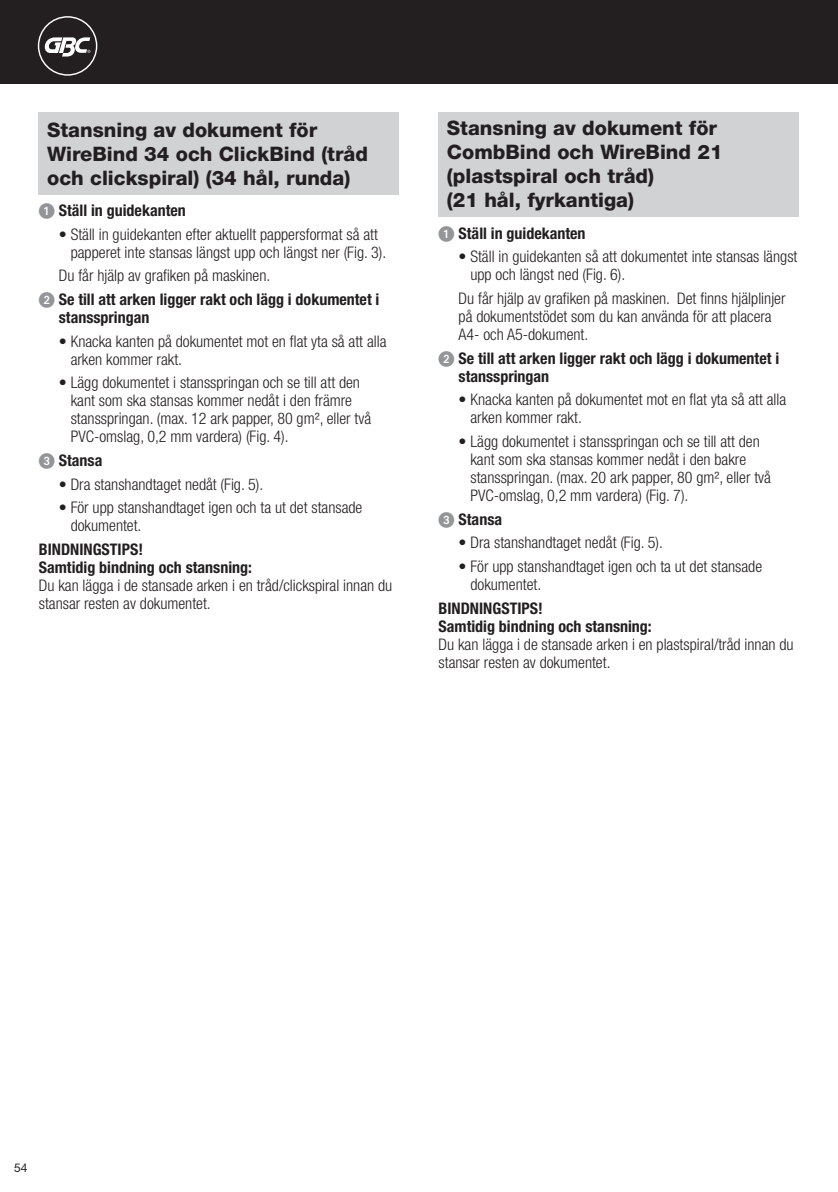
<style>
.page{position:relative;width:838px;height:1192px;background:#fff}
.page>*{position:absolute;margin:0;border:0;box-sizing:border-box;transform-origin:0 0}
.t1{font:800 20px/24px "Helvetica Neue";color:#231f20}
.t2{font:300 condensed 16px/18px "Helvetica Neue";color:#231f20}
.t3{font:700 condensed 16px/18px "Helvetica Neue";color:#231f20}
.t4{font:12px "Helvetica Neue";color:#231f20}
.s1{font-family:"European Pi One";font-weight:400;font-stretch:normal;color:#939598}
.s2{font-weight:300}
</style>
<div class="page">
<div style="left:0;top:0;width:838px;height:84px;background:#231f20"></div>
<svg style="left:38px;top:16px;width:59px;height:60px"></svg>
<div style="left:39px;top:113px;width:360px;height:82px;background:#d1d2d4"></div>
<div style="left:439px;top:113px;width:360px;height:104px;background:#d1d2d4"></div>
<p class="t1" style="left:47px;top:118px;width:322px">Stansning av dokument för<br>WireBind 34 och ClickBind (tråd och clickspiral) (34 hål, runda)</p>
<p class="t3" style="left:39px;top:201px;width:149px"><span class="s1">1</span> Ställ in guidekanten</p>
<p class="t2" style="left:71px;top:225px;width:317px;text-indent:-12px">• Ställ in guidekanten efter aktuellt pappersformat så att papperet inte stansas längst upp och längst ner (Fig. 3).</p>
<p class="t3" style="left:39px;top:264px;width:342px;line-height:23.6px;text-indent:20px"><span class="s2">Du får hjälp av grafiken på maskinen.<br></span><span class="s1">2</span> Se till att arken ligger rakt och lägg i dokumentet i</p>
<p class="t3" style="left:59px;top:308px;width:92px">stansspringan</p>
<p class="t2" style="left:71px;top:332px;width:317px;text-indent:-12px">• Knacka kanten på dokumentet mot en flat yta så att alla arken kommer rakt.</p>
<p class="t2" style="left:71px;top:373px;width:302px;text-indent:-12px">• Lägg dokumentet i stansspringan och se till att den kant som ska stansas kommer nedåt i den främre stansspringan. (max. 12 ark papper, 80 gm², eller två PVC-omslag, 0,2 mm vardera) (Fig. 4).</p>
<p class="t3" style="left:39px;top:451px;width:65px"><span class="s1">3</span> Stansa</p>
<p class="t2" style="left:59px;top:475px;width:206px">• Dra stanshandtaget nedåt (Fig. 5).</p>
<p class="t2" style="left:71px;top:498px;width:293px;text-indent:-12px">• För upp stanshandtaget igen och ta ut det stansade dokumentet.</p>
<p class="t3" style="left:39px;top:540px;width:215px">BINDNINGSTIPS!<br>Samtidig bindning och stansning:</p>
<p class="t2" style="left:39px;top:576px;width:355px">Du kan lägga i de stansade arken i en tråd/clickspiral innan du stansar resten av dokumentet.</p>
<p class="t1" style="left:447px;top:116px;width:277px">Stansning av dokument för<br>CombBind och WireBind 21 (plastspiral och tråd)<br>(21 hål, fyrkantiga)</p>
<p class="t3" style="left:439px;top:224px;width:149px"><span class="s1">1</span> Ställ in guidekanten</p>
<p class="t2" style="left:470px;top:248px;width:328px;text-indent:-12px">• Ställ in guidekanten så att dokumentet inte stansas längst upp och längst ned (Fig. 6).</p>
<p class="t2" style="left:459px;top:289px;width:328px">Du får hjälp av grafiken på maskinen. Det finns hjälplinjer på dokumentstödet som du kan använda för att placera<br>A4- och A5-dokument.</p>
<p class="t3" style="left:459px;top:349px;width:322px;text-indent:-20px"><span class="s1">2</span> Se till att arken ligger rakt och lägg i dokumentet i stansspringan</p>
<p class="t2" style="left:470px;top:391px;width:317px;text-indent:-12px">• Knacka kanten på dokumentet mot en flat yta så att alla arken kommer rakt.</p>
<p class="t2" style="left:470px;top:432px;width:302px;text-indent:-12px">• Lägg dokumentet i stansspringan och se till att den kant som ska stansas kommer nedåt i den bakre stansspringan. (max. 20 ark papper, 80 gm², eller två PVC-omslag, 0,2 mm vardera) (Fig. 7).</p>
<p class="t3" style="left:439px;top:510px;width:65px"><span class="s1">3</span> Stansa</p>
<p class="t2" style="left:459px;top:533px;width:206px">• Dra stanshandtaget nedåt (Fig. 5).</p>
<p class="t2" style="left:470px;top:557px;width:293px;text-indent:-12px">• För upp stanshandtaget igen och ta ut det stansade dokumentet.</p>
<p class="t3" style="left:439px;top:599px;width:215px">BINDNINGSTIPS!<br>Samtidig bindning och stansning:</p>
<p class="t2" style="left:439px;top:635px;width:356px">Du kan lägga i de stansade arken i en plastspiral/tråd innan du stansar resten av dokumentet.</p>
<p class="t4" style="left:14px;top:1160px;width:15px">54</p>
</div>
